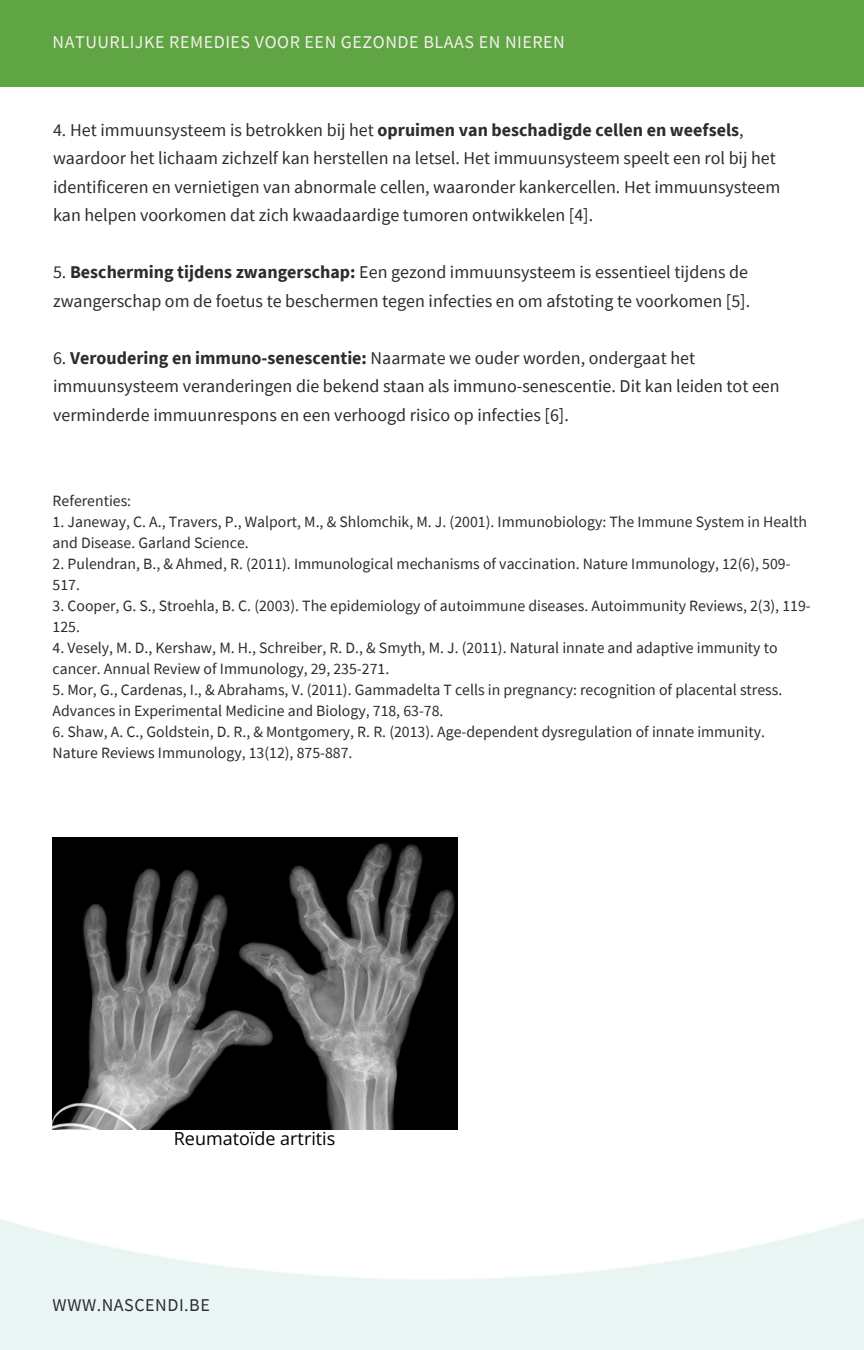
<style>
.page{position:relative;width:864px;height:1350px;background:#fff}
.page>*{position:absolute;margin:0;border:0;box-sizing:border-box;transform-origin:0 0}
.t1{font:18px/28.6px "Source Sans Pro";color:#2b2c30}
.t2{font:18px "Source Sans Pro";letter-spacing:.03em;color:#f4f0eb}
.t3{font:18px "Open Sans";color:#000}
.t4{font:18px "Source Sans Pro";letter-spacing:.03em;color:#2b2c30}
.t5{font:15.75px/20.9px "Source Sans Pro";color:#2b2c30}
.s1{font-weight:700}
</style>
<div class="page">
<div style="left:0;top:0;width:864px;height:86px;background:#60a544"></div>
<img style="left:53px;top:837px;width:405px;height:292px">
<p class="t2" style="left:53px;top:30px;width:514px">NATUURLIJKE REMEDIES VOOR EEN GEZONDE BLAAS EN NIEREN</p>
<p class="t1" style="left:53px;top:115px;width:729px">4. Het immuunsysteem is betrokken bij het <span class="s1">opruimen van beschadigde cellen en weefsels</span>, waardoor het lichaam zichzelf kan herstellen na letsel. Het immuunsysteem speelt een rol bij het identificeren en vernietigen van abnormale cellen, waaronder kankercellen. Het immuunsysteem kan helpen voorkomen dat zich kwaadaardige tumoren ontwikkelen [4].</p>
<p class="t1" style="left:53px;top:257px;width:699px">5. <span class="s1">Bescherming tijdens zwangerschap:</span> Een gezond immuunsysteem is essentieel tijdens de zwangerschap om de foetus te beschermen tegen infecties en om afstoting te voorkomen [5].</p>
<p class="t1" style="left:53px;top:343px;width:728px">6. <span class="s1">Veroudering en immuno-senescentie:</span> Naarmate we ouder worden, ondergaat het immuunsysteem veranderingen die bekend staan als immuno-senescentie. Dit kan leiden tot een verminderde immuunrespons en een verhoogd risico op infecties [6].</p>
<p class="t5" style="left:53px;top:490px;width:80px">Referenties:</p>
<p class="t5" style="left:53px;top:511px;width:756px">1. Janeway, C. A., Travers, P., Walport, M., &amp; Shlomchik, M. J. (2001). Immunobiology: The Immune System in Health and Disease. Garland Science.</p>
<p class="t5" style="left:53px;top:553px;width:739px">2. Pulendran, B., &amp; Ahmed, R. (2011). Immunological mechanisms of vaccination. Nature Immunology, 12(6), 509-<br>517.</p>
<p class="t5" style="left:53px;top:595px;width:760px">3. Cooper, G. S., Stroehla, B. C. (2003). The epidemiology of autoimmune diseases. Autoimmunity Reviews, 2(3), 119-<br>125.</p>
<p class="t5" style="left:53px;top:637px;width:727px">4. Vesely, M. D., Kershaw, M. H., Schreiber, R. D., &amp; Smyth, M. J. (2011). Natural innate and adaptive immunity to cancer. Annual Review of Immunology, 29, 235-271.</p>
<p class="t5" style="left:53px;top:679px;width:731px">5. Mor, G., Cardenas, I., &amp; Abrahams, V. (2011). Gammadelta T cells in pregnancy: recognition of placental stress.<br>Advances in Experimental Medicine and Biology, 718, 63-78.</p>
<p class="t5" style="left:53px;top:721px;width:714px">6. Shaw, A. C., Goldstein, D. R., &amp; Montgomery, R. R. (2013). Age-dependent dysregulation of innate immunity.<br>Nature Reviews Immunology, 13(12), 875-887.</p>
<p class="t3" style="left:174px;top:1126px;width:163px">Reumatoïde artritis</p>
<p class="t4" style="left:53px;top:1294px;width:159px">WWW.NASCENDI.BE</p>
</div>
